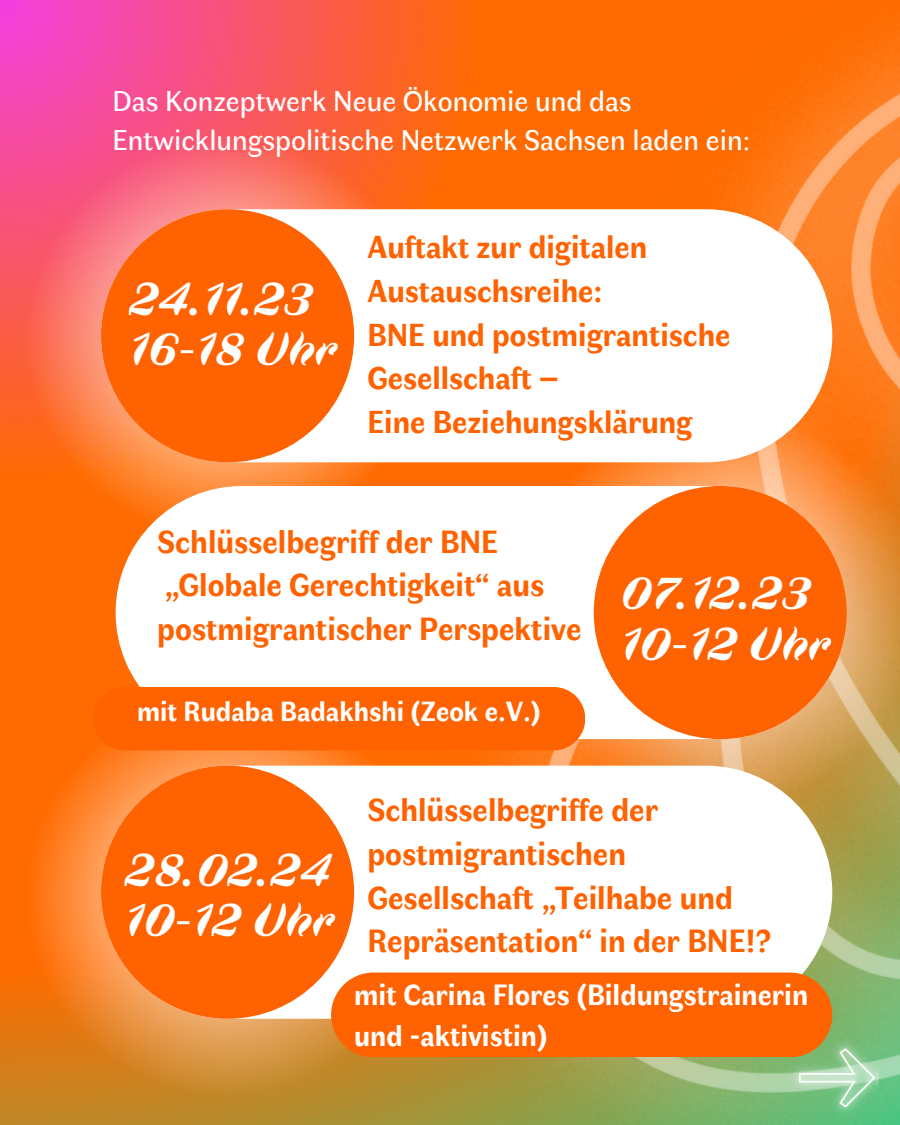
<style>
.page{position:relative;width:900px;height:1125px;background:#fff}
.page>*{position:absolute;margin:0;border:0;box-sizing:border-box;transform-origin:0 0}
.t1{font:italic 700 47.4px/50.1px "Faune Display";color:#fff}
.t2{font:700 31.8px/43.7px "Faune Text";color:#ff6200}
.t3{font:700 31.5px/43.8px "Faune Text";color:#ff6200}
.t4{font:29.1px/39.3px "Faune Text";color:#fff}
.t5{font:700 29.1px/40.5px "Faune Text";color:#fff}
.t6{font:700 27.45px "Faune Text";color:#fff}
</style>
<div class="page">
<svg style="left:0;top:0;width:90px;height:1125px;background:#f6603f"></svg>
<img style="left:90px;top:0;width:810px;height:1125px">
<img style="left:519px;top:407px;width:381px;height:403px">
<div style="left:116px;top:486px;width:731px;height:253px;background:#fff;border-radius:127px"></div>
<div style="left:594px;top:486px;width:253px;height:253px;background:#ff6200;border-radius:50%"></div>
<img style="left:26px;top:138px;width:403px;height:403px">
<img style="left:26px;top:695px;width:403px;height:402px">
<div style="left:101px;top:766px;width:731px;height:253px;background:#fff;border-radius:127px"></div>
<div style="left:101px;top:766px;width:253px;height:253px;background:#ff6200;border-radius:50%"></div>
<div style="left:101px;top:209px;width:731px;height:253px;background:#fff;border-radius:127px"></div>
<div style="left:101px;top:209px;width:253px;height:253px;background:#ff6200;border-radius:50%"></div>
<img style="left:770px;top:992px;width:108px;height:133px">
<div style="left:93px;top:687px;width:492px;height:63px;background:#ff6200"></div>
<div style="left:331px;top:973px;width:501px;height:84px;background:#ff6200;border-radius:42px"></div>
<h1 class="t4" style="left:112px;top:79px;width:639px">Das Konzeptwerk Neue Ökonomie und das<br>Entwicklungspolitische Netzwerk Sachsen laden ein:</h1>
<p class="t1" style="left:131px;top:270px;width:210px">24.11.23<br>16-18 Uhr</p>
<h2 class="t3" style="left:367px;top:223px;width:365px">Auftakt zur digitalen<br>Austauschsreihe:<br>BNE und postmigrantische<br>Gesellschaft –<br>Eine Beziehungsklärung</h2>
<h2 class="t2" style="left:157px;top:518px;width:426px">Schlüsselbegriff der BNE „Globale Gerechtigkeit“ aus postmigrantischer Perspektive</h2>
<p class="t6" style="left:137px;top:691px;width:405px">mit Rudaba Badakhshi (Zeok e.V.)</p>
<h2 class="t1" style="left:622px;top:564px;width:212px;line-height:50.7px">07.12.23<br>10-12 Uhr</h2>
<p class="t1" style="left:126px;top:841px;width:212px">28.02.24<br>10-12 Uhr</p>
<p class="t2" style="left:367px;top:786px;width:406px">Schlüsselbegriffe der postmigrantischen<br>Gesellschaft „Teilhabe und<br>Repräsentation“ in der BNE!?</p>
<h1 class="t5" style="left:354px;top:973px;width:456px">mit Carina Flores (Bildungstrainerin und -aktivistin)</h1>
</div>
